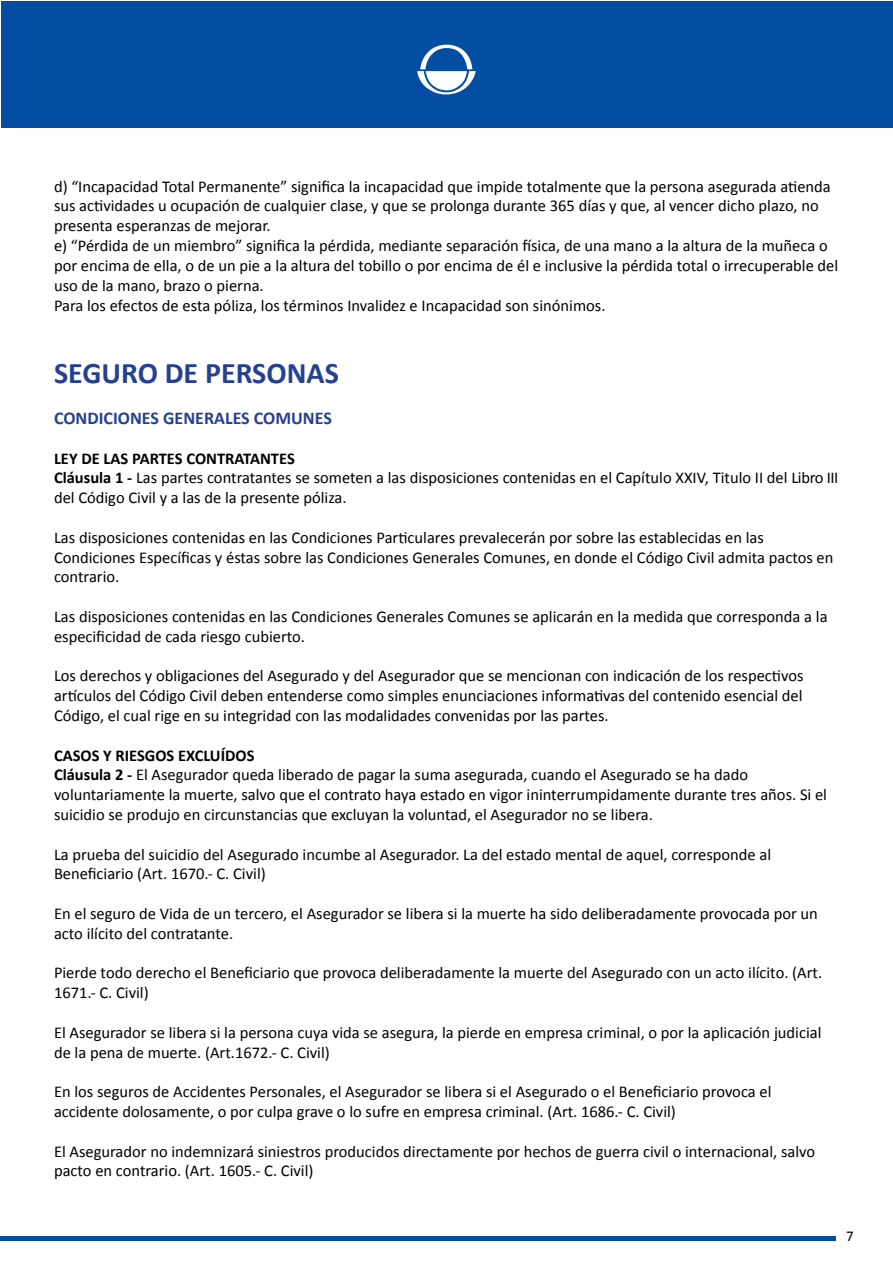
<style>
.page{position:relative;width:893px;height:1263px;background:#fff}
.page>*{position:absolute;margin:0;border:0;box-sizing:border-box;transform-origin:0 0}
.t1{font:700 30px "Calibri";color:#25408f}
.t2{font:700 18px "Calibri";color:#25408f}
.t3{font:16.5px/19.8px "Calibri";color:#000}
.t4{font:15px "Calibri";color:#000}
.s1{font-weight:700}
</style>
<div class="page">
<div style="left:1px;top:1px;width:891px;height:127px;background:#034ea2"></div>
<div style="left:1px;top:1236px;width:835px;height:5px;background:#034ea2"></div>
<svg style="left:417px;top:45px;width:59px;height:49px"></svg>
<p class="t3" style="left:54px;top:176px;width:786px">d) “Incapacidad Total Permanente” significa la incapacidad que impide totalmente que la persona asegurada atienda sus actividades u ocupación de cualquier clase, y que se prolonga durante 365 días y que, al vencer dicho plazo, no presenta esperanzas de mejorar.<br>e) “Pérdida de un miembro” significa la pérdida, mediante separación física, de una mano a la altura de la muñeca o por encima de ella, o de un pie a la altura del tobillo o por encima de él e inclusive la pérdida total o irrecuperable del uso de la mano, brazo o pierna.<br>Para los efectos de esta póliza, los términos Invalidez e Incapacidad son sinónimos.</p>
<h1 class="t1" style="left:54px;top:353px;width:286px">SEGURO DE PERSONAS</h1>
<p class="t2" style="left:54px;top:406px;width:279px">CONDICIONES GENERALES COMUNES</p>
<p class="t3" style="left:54px;top:448px;width:786px"><span class="s1">LEY DE LAS PARTES CONTRATANTES<br>Cláusula 1 -</span> Las partes contratantes se someten a las disposiciones contenidas en el Capítulo XXIV, Titulo II del Libro III del Código Civil y a las de la presente póliza.</p>
<p class="t3" style="left:54px;top:527px;width:781px">Las disposiciones contenidas en las Condiciones Particulares prevalecerán por sobre las establecidas en las<br>Condiciones Específicas y éstas sobre las Condiciones Generales Comunes, en donde el Código Civil admita pactos en contrario.</p>
<p class="t3" style="left:54px;top:607px;width:775px">Las disposiciones contenidas en las Condiciones Generales Comunes se aplicarán en la medida que corresponda a la especificidad de cada riesgo cubierto.</p>
<p class="t3" style="left:54px;top:666px;width:751px;text-align:justify">Los derechos y obligaciones del Asegurado y del Asegurador que se mencionan con indicación de los respectivos artículos del Código Civil deben entenderse como simples enunciaciones informativas del contenido esencial del Código, el cual rige en su integridad con las modalidades convenidas por las partes.</p>
<p class="t3" style="left:54px;top:745px;width:775px"><span class="s1">CASOS Y RIESGOS EXCLUÍDOS<br>Cláusula 2 -</span> El Asegurador queda liberado de pagar la suma asegurada, cuando el Asegurado se ha dado voluntariamente la muerte, salvo que el contrato haya estado en vigor ininterrumpidamente durante tres años. Si el suicidio se produjo en circunstancias que excluyan la voluntad, el Asegurador no se libera.</p>
<p class="t3" style="left:54px;top:844px;width:719px">La prueba del suicidio del Asegurado incumbe al Asegurador. La del estado mental de aquel, corresponde al<br>Beneficiario (Art. 1670.- C. Civil)</p>
<p class="t3" style="left:54px;top:904px;width:765px">En el seguro de Vida de un tercero, el Asegurador se libera si la muerte ha sido deliberadamente provocada por un acto ilícito del contratante.</p>
<p class="t3" style="left:54px;top:963px;width:770px">Pierde todo derecho el Beneficiario que provoca deliberadamente la muerte del Asegurado con un acto ilícito. (Art.<br>1671.- C. Civil)</p>
<p class="t3" style="left:54px;top:1022px;width:769px">El Asegurador se libera si la persona cuya vida se asegura, la pierde en empresa criminal, o por la aplicación judicial de la pena de muerte. (Art.1672.- C. Civil)</p>
<p class="t3" style="left:54px;top:1082px;width:719px">En los seguros de Accidentes Personales, el Asegurador se libera si el Asegurado o el Beneficiario provoca el accidente dolosamente, o por culpa grave o lo sufre en empresa criminal. (Art. 1686.- C. Civil)</p>
<p class="t3" style="left:54px;top:1141px;width:763px">El Asegurador no indemnizará siniestros producidos directamente por hechos de guerra civil o internacional, salvo pacto en contrario. (Art. 1605.- C. Civil)</p>
<p class="t4" style="left:846px;top:1226px;width:9px">7</p>
</div>
